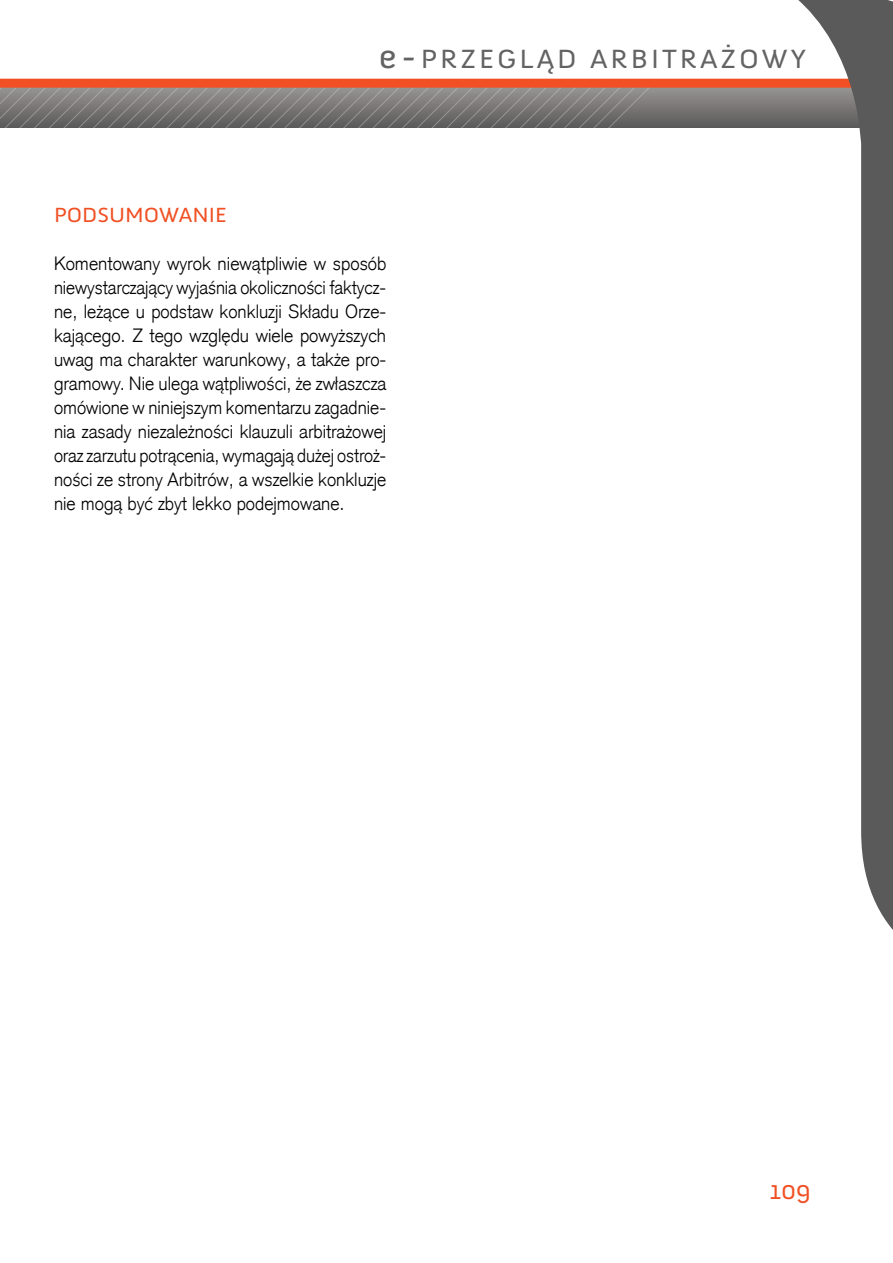
<style>
.page{position:relative;width:893px;height:1263px;background:#fff}
.page>*{position:absolute;margin:0;border:0;box-sizing:border-box;transform-origin:0 0}
.t1{font:27px "Anivers";letter-spacing:.1em;color:#636363;scale:1.1 1}
.t2{font:26.4px "Anivers";color:#f05023}
.t3{font:21px "Anivers";color:#f05023;scale:1.1 1}
.t4{font:300 18.75px/24px "Akzidenz Grotesk CE";color:#000;text-align:justify}
.s1{font-size:34.65px}
</style>
<div class="page">
<svg style="left:654px;top:88px;width:138px;height:40px;background:#777675"></svg>
<svg style="left:0;top:88px;width:654px;height:40px;background:#7b7978"></svg>
<div style="left:0;top:79px;width:893px;height:9px;background:#f05023"></div>
<svg style="left:792px;top:0;width:101px;height:930px"></svg>
<h1 class="t1" style="left:379px;top:44px;width:390px"><span class="s1">e-</span>PRZEGLĄD ARBITRAŻOWY</h1>
<p class="t3" style="left:54px;top:203px;width:159px">PODSUMOWANIE</p>
<p class="t4" style="left:54px;top:251px;width:334px">Komentowany wyrok niewątpliwie w sposób niewystarczający wyjaśnia okoliczności faktycz&shy;ne, leżące u podstaw konkluzji Składu Orze&shy;kającego. Z tego względu wiele powyższych uwag ma charakter warunkowy, a także pro&shy;gramowy. Nie ulega wątpliwości, że zwłaszcza omówione w niniejszym komentarzu zagadnie&shy;nia zasady niezależności klauzuli arbitrażowej oraz zarzutu potrącenia, wymagają dużej ostroż&shy;ności ze strony Arbitrów, a wszelkie konkluzje nie mogą być zbyt lekko podejmowane.</p>
<h2 class="t2" style="left:770px;top:1175px;width:43px">109</h2>
</div>
